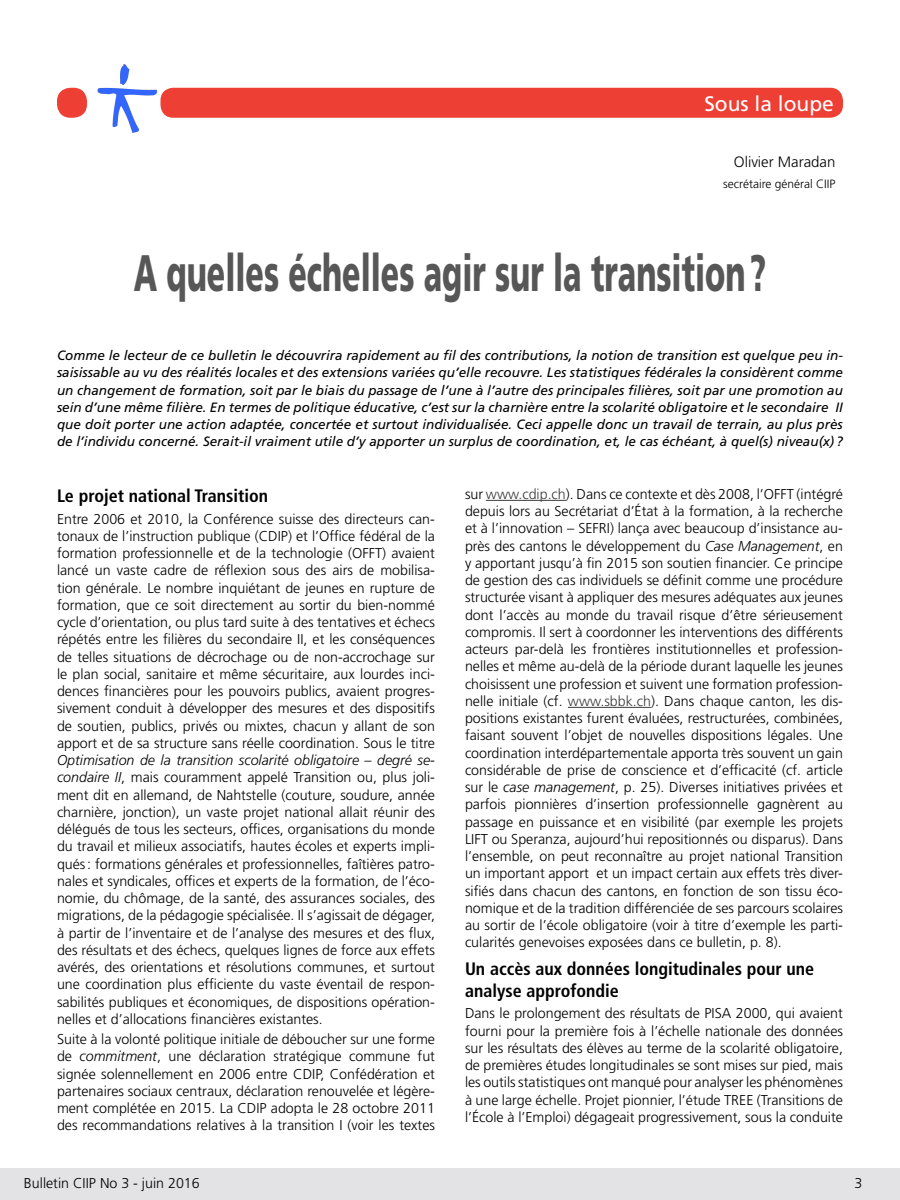
<style>
.page{position:relative;width:900px;height:1200px;background:#fff}
.page>*{position:absolute;margin:0;border:0;box-sizing:border-box;transform-origin:0 0}
.Titre_Sous_Loupe{font:900 51.3px "Frutiger LT Std";color:#575757;scale:.59 1}
.t1{font:21px "Frutiger LT Std";color:#fff}
.Titre_paragraphe1{font:700 condensed 18px/21.6px "Frutiger LT Std";color:#000}
.t2{font:300 15px "Frutiger LT Std";color:#000}
.Bas_de_page_grisé{font:300 14.25px/17.2px "Frutiger LT Std";color:#000;text-align:justify}
.RésuméArticle{font:italic 13.5px/17.2px "Frutiger LT Std";color:#000;text-align:justify}
.t3{font:300 12px "Frutiger LT Std";color:#000}
.s1{font-style:italic}
.s2{color:#3b3b3b}
</style>
<div class="page">
<img style="left:97px;top:64px;width:61px;height:69px">
<div style="left:160px;top:87px;width:684px;height:31px;background:#ee3f34;border-radius:14px"></div>
<div style="left:159px;top:86px;width:685px;height:33px;border:2px solid #fff;border-radius:14px"></div>
<div style="left:57px;top:88px;width:30px;height:30px;background:#ee3f34;border-radius:14px"></div>
<hr style="left:486px;top:500px;width:80px;height:1px;background:#3b3b3b">
<hr style="left:568px;top:707px;width:83px;height:1px;background:#3b3b3b">
<div style="left:0;top:1168px;width:900px;height:32px;background:#e3e3e6"></div>
<p class="t1" style="left:704px;top:91px;width:131px">Sous la loupe</p>
<p class="t2" style="left:734px;top:154px;width:103px">Olivier Maradan</p>
<p class="t3" style="left:723px;top:177px;width:114px">secrétaire général CIIP</p>
<p class="Titre_Sous_Loupe" style="left:134px;top:242px;width:1073px">A quelles échelles agir sur la transition?</p>
<p class="RésuméArticle" style="left:57px;top:347px;width:788px">Comme le lecteur de ce bulletin le découvrira rapidement au fil des contributions, la notion de transition est quelque peu in&shy;saisissable au vu des réalités locales et des extensions variées qu’elle recouvre. Les statistiques fédérales la considèrent comme un changement de formation, soit par le biais du passage de l’une à l’autre des principales filières, soit par une promotion au sein d’une même filière. En termes de politique éducative, c’est sur la charnière entre la scolarité obligatoire et le secondaire II que doit porter une action adaptée, concertée et surtout individualisée. Ceci appelle donc un travail de terrain, au plus près de l’individu concerné. Serait-il vraiment utile d’y apporter un surplus de coordination, et, le cas échéant, à quel(s) niveau(x) ?</p>
<p class="Titre_paragraphe1" style="left:57px;top:485px;width:213px">Le projet national Transition</p>
<p class="Bas_de_page_grisé" style="left:57px;top:510px;width:380px">Entre 2006 et 2010, la Conférence suisse des directeurs can&shy;tonaux de l’instruction publique (CDIP) et l’Office fédéral de la formation professionnelle et de la technologie (OFFT) avaient lancé un vaste cadre de réflexion sous des airs de mobilisa&shy;tion générale. Le nombre inquiétant de jeunes en rupture de formation, que ce soit directement au sortir du bien-nommé cycle d’orientation, ou plus tard suite à des tentatives et échecs répétés entre les filières du secondaire II, et les conséquences de telles situations de décrochage ou de non-accrochage sur le plan social, sanitaire et même sécuritaire, aux lourdes inci&shy;dences financières pour les pouvoirs publics, avaient progres&shy;sivement conduit à développer des mesures et des dispositifs de soutien, publics, privés ou mixtes, chacun y allant de son apport et de sa structure sans réelle coordination. Sous le titre <span class="s1">Optimisation de la transition scolarité obligatoire – degré se&shy;condaire II</span>, mais couramment appelé Transition ou, plus joli&shy;ment dit en allemand, de Nahtstelle (couture, soudure, année charnière, jonction), un vaste projet national allait réunir des délégués de tous les secteurs, offices, organisations du monde du travail et milieux associatifs, hautes écoles et experts impli&shy;qués: formations générales et professionnelles, faîtières patro&shy;nales et syndicales, offices et experts de la formation, de l’éco&shy;nomie, du chômage, de la santé, des assurances sociales, des migrations, de la pédagogie spécialisée. Il s’agissait de dégager, à partir de l’inventaire et de l’analyse des mesures et des flux, des résultats et des échecs, quelques lignes de force aux effets avérés, des orientations et résolutions communes, et surtout une coordination plus efficiente du vaste éventail de respon&shy;sabilités publiques et économiques, de dispositions opération&shy;nelles et d’allocations financières existantes.</p>
<p class="Bas_de_page_grisé" style="left:57px;top:1031px;width:380px">Suite à la volonté politique initiale de déboucher sur une forme de <span class="s1">commitment</span>, une déclaration stratégique commune fut signée solennellement en 2006 entre CDIP, Confédération et partenaires sociaux centraux, déclaration renouvelée et légère&shy;ment complétée en 2015. La CDIP adopta le 28 octobre 2011 des recommandations relatives à la transition I (voir les textes</p>
<p class="Bas_de_page_grisé" style="left:465px;top:486px;width:380px">sur <span class="s2">www.cdip.ch</span>). Dans ce contexte et dès 2008, l’OFFT (intégré depuis lors au Secrétariat d’État à la formation, à la recherche et à l’innovation – SEFRI) lança avec beaucoup d’insistance au&shy;près des cantons le développement du <span class="s1">Case Management</span>, en y apportant jusqu’à fin 2015 son soutien financier. Ce principe de gestion des cas individuels se définit comme une procédure structurée visant à appliquer des mesures adéquates aux jeunes dont l’accès au monde du travail risque d’être sérieusement compromis. Il sert à coordonner les interventions des différents acteurs par-delà les frontières institutionnelles et profession&shy;nelles et même au-delà de la période durant laquelle les jeunes choisissent une profession et suivent une formation profession&shy;nelle initiale (cf. <span class="s2">www.sbbk.ch</span>). Dans chaque canton, les dis&shy;positions existantes furent évaluées, restructurées, combinées, faisant souvent l’objet de nouvelles dispositions légales. Une coordination interdépartementale apporta très souvent un gain considérable de prise de conscience et d’efficacité (cf. article sur le <span class="s1">case management</span>, p. 25). Diverses initiatives privées et parfois pionnières d’insertion professionnelle gagnèrent au passage en puissance et en visibilité (par exemple les projets LIFT ou Speranza, aujourd’hui repositionnés ou disparus). Dans l’ensemble, on peut reconnaître au projet national Transition un important apport et un impact certain aux effets très diver&shy;sifiés dans chacun des cantons, en fonction de son tissu éco&shy;nomique et de la tradition différenciée de ses parcours scolaires au sortir de l’école obligatoire (voir à titre d’exemple les parti&shy;cularités genevoises exposées dans ce bulletin, p. 8).</p>
<p class="Titre_paragraphe1" style="left:465px;top:958px;width:351px">Un accès aux données longitudinales pour une analyse approfondie</p>
<p class="Bas_de_page_grisé" style="left:465px;top:1005px;width:380px">Dans le prolongement des résultats de PISA 2000, qui avaient fourni pour la première fois à l’échelle nationale des données sur les résultats des élèves au terme de la scolarité obligatoire, de premières études longitudinales se sont mises sur pied, mais les outils statistiques ont manqué pour analyser les phénomènes à une large échelle. Projet pionnier, l’étude TREE (Transitions de l’École à l’Emploi) dégageait progressivement, sous la conduite</p>
<p class="Bas_de_page_grisé" style="left:24px;top:1175px;width:177px">Bulletin CIIP No 3 - juin 2016</p>
<p class="Bas_de_page_grisé" style="left:855px;top:1175px;width:9px">3</p>
</div>
